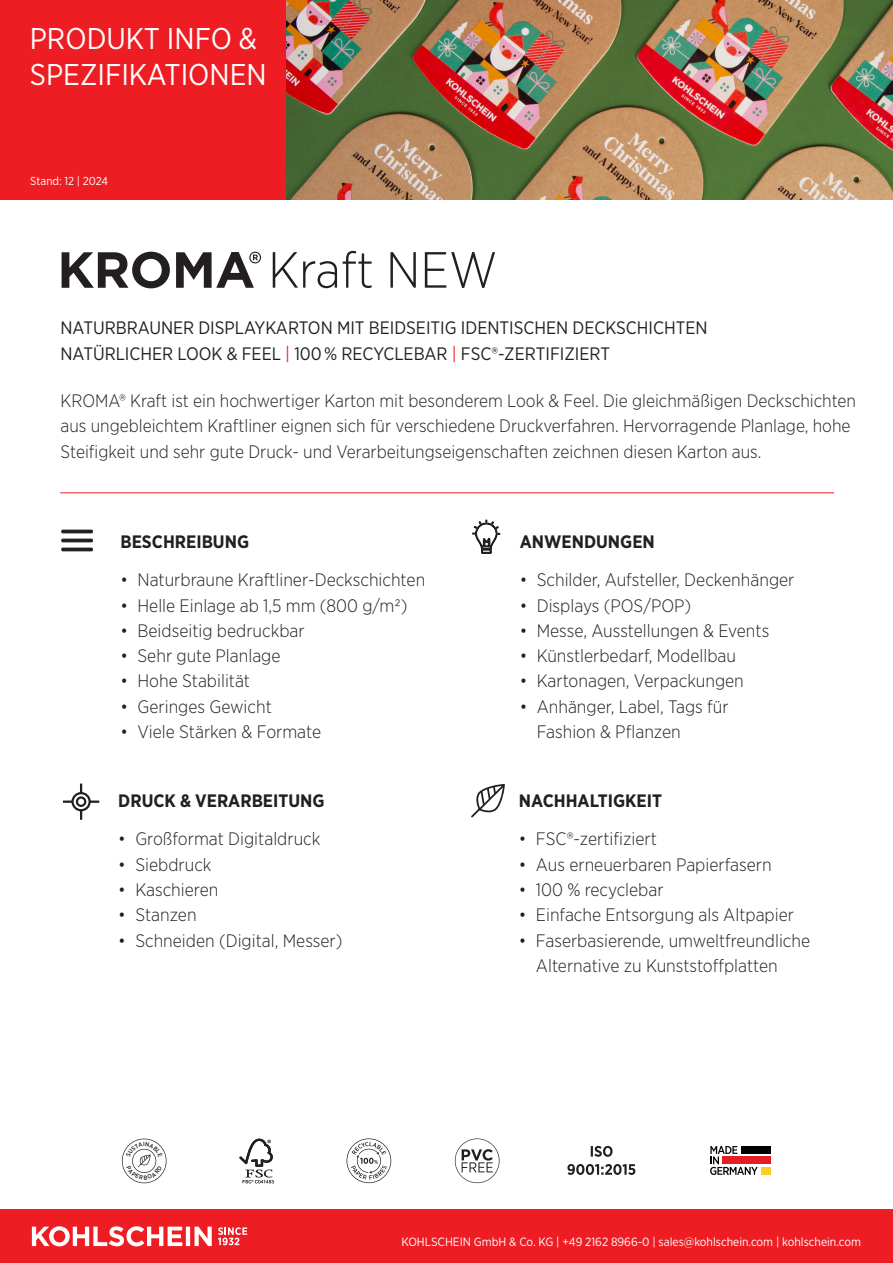
<style>
.page{position:relative;width:893px;height:1263px;background:#fff}
.page>*{position:absolute;margin:0;border:0;box-sizing:border-box;transform-origin:0 0}
.t1{font:30px/36px "Gotham Narrow";color:#fff}
.t2{font:300 18px/25.5px "Gotham Narrow";color:#231f20}
.t3{font:18px/25.5px "Gotham Narrow";color:#231f20}
.t4{font:700 18px "Gotham Narrow";color:#231f20}
.t5{font:12px "Gotham Narrow";color:#fff}
.t6{font:11.55px "Gotham Narrow";color:#fff}
.s1{color:#ee1d23}
</style>
<div class="page">
<div style="left:0;top:1209px;width:893px;height:54px;background:#ee1d23"></div>
<div style="left:0;top:0;width:286px;height:200px;background:#ee1d23"></div>
<svg style="left:32px;top:1226px;width:180px;height:20px"></svg>
<svg style="left:218px;top:1227px;width:29px;height:18px"></svg>
<svg style="left:239px;top:1139px;width:35px;height:44px"></svg>
<svg style="left:567px;top:1164px;width:68px;height:11px"></svg>
<svg style="left:591px;top:1146px;width:22px;height:11px"></svg>
<div style="left:741px;top:1146px;width:29px;height:8px;background:#000001"></div>
<div style="left:722px;top:1156px;width:48px;height:8px;background:#e51e24"></div>
<div style="left:761px;top:1167px;width:9px;height:8px;background:#fecc27"></div>
<svg style="left:710px;top:1146px;width:48px;height:29px"></svg>
<svg style="left:455px;top:1138px;width:44px;height:45px"></svg>
<svg style="left:273px;top:252px;width:64px;height:36px"></svg>
<svg style="left:343px;top:251px;width:29px;height:37px"></svg>
<svg style="left:390px;top:252px;width:26px;height:36px"></svg>
<svg style="left:425px;top:252px;width:70px;height:36px"></svg>
<svg style="left:62px;top:252px;width:108px;height:36px"></svg>
<svg style="left:176px;top:252px;width:85px;height:36px"></svg>
<svg style="left:347px;top:1138px;width:44px;height:45px"></svg>
<img style="left:286px;top:0;width:607px;height:200px">
<svg style="left:472px;top:519px;width:29px;height:35px"></svg>
<hr style="left:61px;top:530px;width:32px;height:3px;background:#231f20;border-radius:2px">
<hr style="left:61px;top:539px;width:32px;height:3px;background:#231f20;border-radius:2px">
<hr style="left:61px;top:548px;width:32px;height:3px;background:#231f20;border-radius:2px">
<hr style="left:63px;top:800px;width:36px;height:3px;background:#231f20">
<hr style="left:80px;top:783px;width:2px;height:37px;background:#231f20">
<svg style="left:70px;top:791px;width:22px;height:21px"></svg>
<hr style="left:60px;top:492px;width:774px;height:1px;background:#ee1d23">
<svg style="left:471px;top:784px;width:34px;height:33px"></svg>
<svg style="left:122px;top:1138px;width:45px;height:45px"></svg>
<h1 class="t1" style="left:30px;top:20px;width:238px">PRODUKT INFO &amp;<br>SPEZIFIKATIONEN</h1>
<p class="t6" style="left:30px;top:174px;width:79px">Stand: 12 | 2024</p>
<p class="t3" style="left:61px;top:315px;width:649px">NATURBRAUNER DISPLAYKARTON MIT BEIDSEITIG IDENTISCHEN DECKSCHICHTEN<br>NATÜRLICHER LOOK &amp; FEEL <span class="s1">|</span> 100 % RECYCLEBAR <span class="s1">|</span> FSC®-ZERTIFIZIERT</p>
<p class="t2" style="left:61px;top:387px;width:797px">KROMA® Kraft ist ein hochwertiger Karton mit besonderem Look &amp; Feel. Die gleichmäßigen Deckschichten aus ungebleichtem Kraftliner eignen sich für verschiedene Druckverfahren. Hervorragende Planlage, hohe<br>Steifigkeit und sehr gute Druck- und Verarbeitungseigenschaften zeichnen diesen Karton aus.</p>
<p class="t4" style="left:120px;top:530px;width:130px">BESCHREIBUNG</p>
<p class="t2" style="left:120px;top:567px;width:306px">• Naturbraune Kraftliner-Deckschichten</p>
<p class="t2" style="left:120px;top:592px;width:288px">• Helle Einlage ab 1,5 mm (800 g/m2)</p>
<p class="t2" style="left:120px;top:617px;width:186px">• Beidseitig bedruckbar</p>
<p class="t2" style="left:120px;top:643px;width:162px">• Sehr gute Planlage</p>
<p class="t2" style="left:120px;top:668px;width:131px">• Hohe Stabilität</p>
<p class="t2" style="left:120px;top:693px;width:153px">• Geringes Gewicht</p>
<p class="t2" style="left:120px;top:718px;width:202px">• Viele Stärken &amp; Formate</p>
<p class="t4" style="left:118px;top:789px;width:208px">DRUCK &amp; VERARBEITUNG</p>
<p class="t2" style="left:118px;top:826px;width:204px">• Großformat Digitaldruck</p>
<p class="t2" style="left:118px;top:851px;width:95px">• Siebdruck</p>
<p class="t2" style="left:118px;top:876px;width:102px">• Kaschieren</p>
<p class="t2" style="left:118px;top:902px;width:80px">• Stanzen</p>
<p class="t2" style="left:118px;top:927px;width:226px">• Schneiden (Digital, Messer)</p>
<p class="t4" style="left:520px;top:530px;width:137px">ANWENDUNGEN</p>
<p class="t2" style="left:520px;top:567px;width:276px">• Schilder, Aufsteller, Deckenhänger</p>
<p class="t2" style="left:520px;top:592px;width:173px">• Displays (POS/POP)</p>
<p class="t2" style="left:520px;top:617px;width:251px">• Messe, Ausstellungen &amp; Events</p>
<p class="t2" style="left:520px;top:643px;width:218px">• Künstlerbedarf, Modellbau</p>
<p class="t2" style="left:520px;top:668px;width:226px">• Kartonagen, Verpackungen</p>
<p class="t2" style="left:520px;top:693px;width:210px">• Anhänger, Label, Tags für</p>
<p class="t2" style="left:537px;top:718px;width:146px">Fashion &amp; Pflanzen</p>
<p class="t4" style="left:519px;top:789px;width:145px">NACHHALTIGKEIT</p>
<p class="t2" style="left:519px;top:826px;width:139px">• FSC®-zertifiziert</p>
<p class="t2" style="left:519px;top:851px;width:254px">• Aus erneuerbaren Papierfasern</p>
<p class="t2" style="left:519px;top:876px;width:146px">• 100 % recyclebar</p>
<p class="t2" style="left:519px;top:902px;width:277px">• Einfache Entsorgung als Altpapier</p>
<p class="t2" style="left:519px;top:927px;width:293px">• Faserbasierende, umweltfreundliche</p>
<p class="t2" style="left:536px;top:952px;width:243px">Alternative zu Kunststoffplatten</p>
<p class="t5" style="left:401px;top:1234px;width:461px">KOHLSCHEIN GmbH &amp; Co. KG | +49 2162 8966-0 | sales@kohlschein.com | kohlschein.com</p>
</div>
